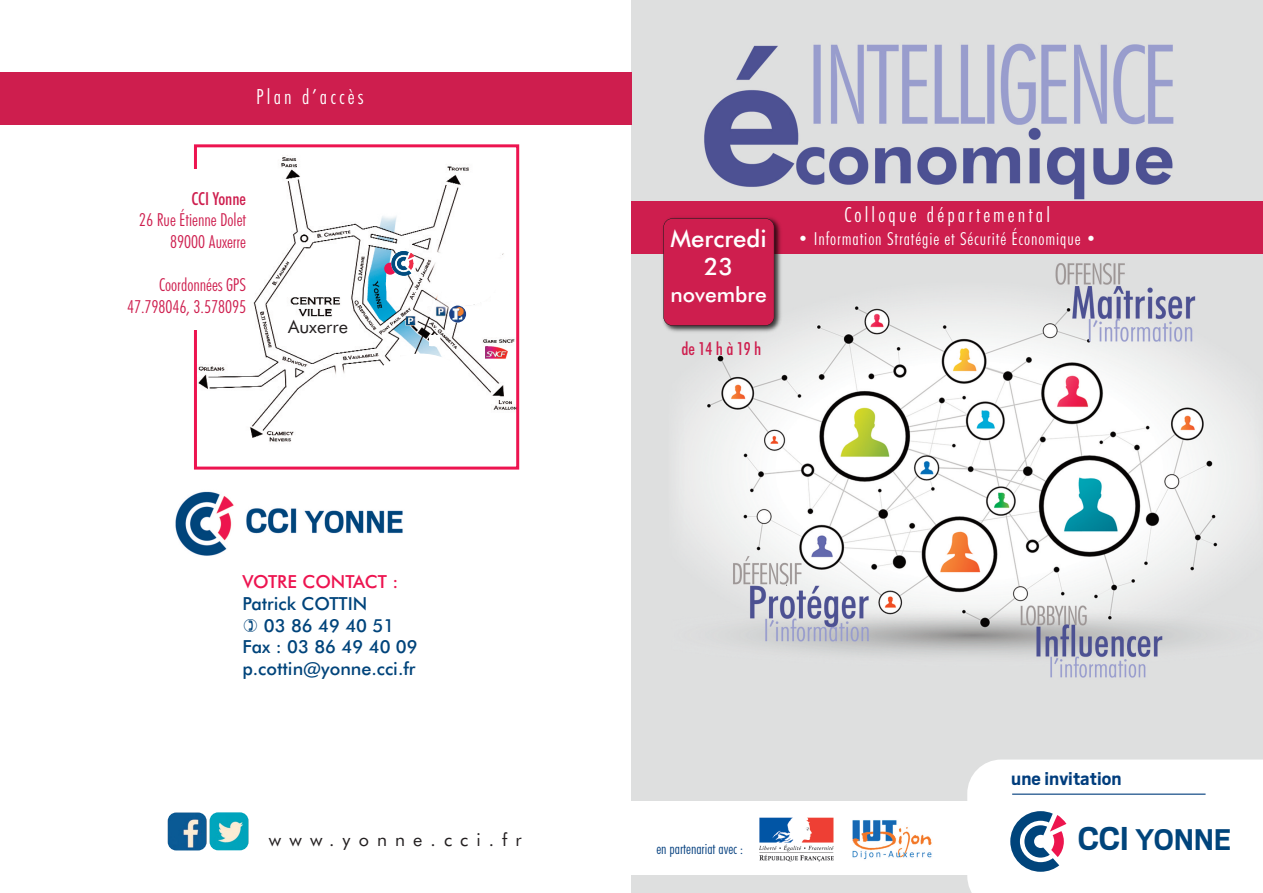
<style>
.page{position:relative;width:1263px;height:893px;background:#fff}
.page>*{position:absolute;margin:0;border:0;box-sizing:border-box;transform-origin:0 0}
.t1{font:700 33.3px "Scout";letter-spacing:-.005em;color:#00447b}
.t2{font:500 24px/28.8px "Futura BT";color:#fff;text-align:center}
.t3{font:300 condensed 21px "Futura BT";letter-spacing:.15em;color:#fff}
.t4{font:700 21px "Scout";color:#013d7d}
.t5{font:500 21px "Futura BT";color:#fff}
.t6{font:300 condensed 18px/21.6px "Futura BT";color:#ce1e4e;text-align:right}
.t7{font:500 18px "Futura BT";color:#00447b}
.t8{font:300 condensed 18px "Futura BT";letter-spacing:.05em;color:#fff}
.t9{font:18px "Futura BT";letter-spacing:.45em;color:#231f20}
.t10{font:500 18px "Futura BT";color:#ed1450}
.t11{font:500 condensed 18px "Futura BT";letter-spacing:.195em;color:#ce1e4e}
.t12{font:500 condensed 18px "Futura BT";color:#ce1e4e}
.t13{font:18px "Futura BT";color:#231f20}
.t14{font:300 condensed 15px "Futura BT";color:#013d7d}
.s1{font-size:36.9px}
</style>
<div class="page">
<img style="left:631px;top:0;width:632px;height:893px">
<div style="left:607px;top:801px;width:376px;height:73px;background:#fff"></div>
<div style="left:631px;top:201px;width:632px;height:52px;background:#ce1e4e"></div>
<img style="left:658px;top:217px;width:127px;height:120px">
<div style="left:664px;top:218px;width:110px;height:108px;background:#ce1e4e;border-radius:9px"></div>
<div style="left:663px;top:218px;width:111px;height:108px;border:1px solid #231f20;border-radius:9px"></div>
<svg style="left:967px;top:759px;width:296px;height:134px"></svg>
<hr style="left:1012px;top:794px;width:193px;height:1px;background:#013d7d">
<img style="left:760px;top:818px;width:74px;height:44px">
<img style="left:852px;top:820px;width:80px;height:40px">
<img style="left:175px;top:491px;width:228px;height:65px">
<img style="left:168px;top:812px;width:39px;height:38px;border-radius:9px">
<img style="left:210px;top:812px;width:38px;height:38px;border-radius:9px">
<div style="left:0;top:72px;width:631px;height:52px;background:#ce1e4e"></div>
<img style="left:198px;top:155px;width:317px;height:287px">
<div style="left:194px;top:144px;width:325px;height:326px;border:3px solid #ed1450"></div>
<img style="left:485px;top:346px;width:22px;height:12px">
<img style="left:449px;top:306px;width:17px;height:17px;border-radius:50%">
<div style="left:384px;top:263px;width:12px;height:12px;background:#ed1450;border-radius:50%"></div>
<div style="left:436px;top:244px;width:64px;height:61px;background:#fff;border-radius:50%"></div>
<div style="left:362px;top:354px;width:117px;height:105px;background:#fff;border-radius:50%"></div>
<svg style="left:426px;top:296px;width:13px;height:25px"></svg>
<div style="left:429px;top:336px;width:11px;height:10px;background:#fff"></div>
<div style="left:125px;top:169px;width:121px;height:161px;background:#fff"></div>
<svg style="left:391px;top:250px;width:26px;height:26px"></svg>
<img style="left:392px;top:251px;width:24px;height:24px;border-radius:50%">
<p class="t3" style="left:256px;top:84px;width:109px">Plan d’accès</p>
<p class="t12" style="left:191px;top:188px;width:56px">CCI Yonne</p>
<p class="t6" style="left:139px;top:209px;width:108px">26 Rue Étienne Dolet<br>89000 Auxerre</p>
<p class="t6" style="left:127px;top:274px;width:121px">Coordonnées GPS<br>47.798046, 3.578095</p>
<p class="t13" style="left:288px;top:316px;width:62px">Auxerre</p>
<p class="t10" style="left:242px;top:571px;width:157px">VOTRE CONTACT :</p>
<p class="t7" style="left:242px;top:593px;width:126px">Patrick COTTIN</p>
<p class="t7" style="left:264px;top:615px;width:132px">03 86 49 40 51</p>
<p class="t7" style="left:242px;top:636px;width:177px">Fax : 03 86 49 40 09</p>
<p class="t7" style="left:242px;top:658px;width:175px">p.cottin@yonne.cci.fr</p>
<p class="t9" style="left:269px;top:829px;width:254px">www.yonne.cci.fr</p>
<h2 class="t2" style="left:670px;top:224px;width:98px">Mercredi<br>23</h2>
<p class="t5" style="left:670px;top:282px;width:98px">novembre</p>
<p class="t11" style="left:681px;top:338px;width:82px">de14hà19h</p>
<p class="t3" style="left:844px;top:202px;width:207px">Colloque départemental</p>
<p class="t8" style="left:798px;top:228px;width:300px">• Information Stratégie et Sécurité Économique •</p>
<p class="t14" style="left:656px;top:839px;width:88px">en partenariat avec :</p>
<p class="t4" style="left:1011px;top:772px;width:112px">une invitation</p>
<h1 class="t1" style="left:1078px;top:829px;width:155px"><span class="s1">CCI</span> YONNE</h1>
</div>
